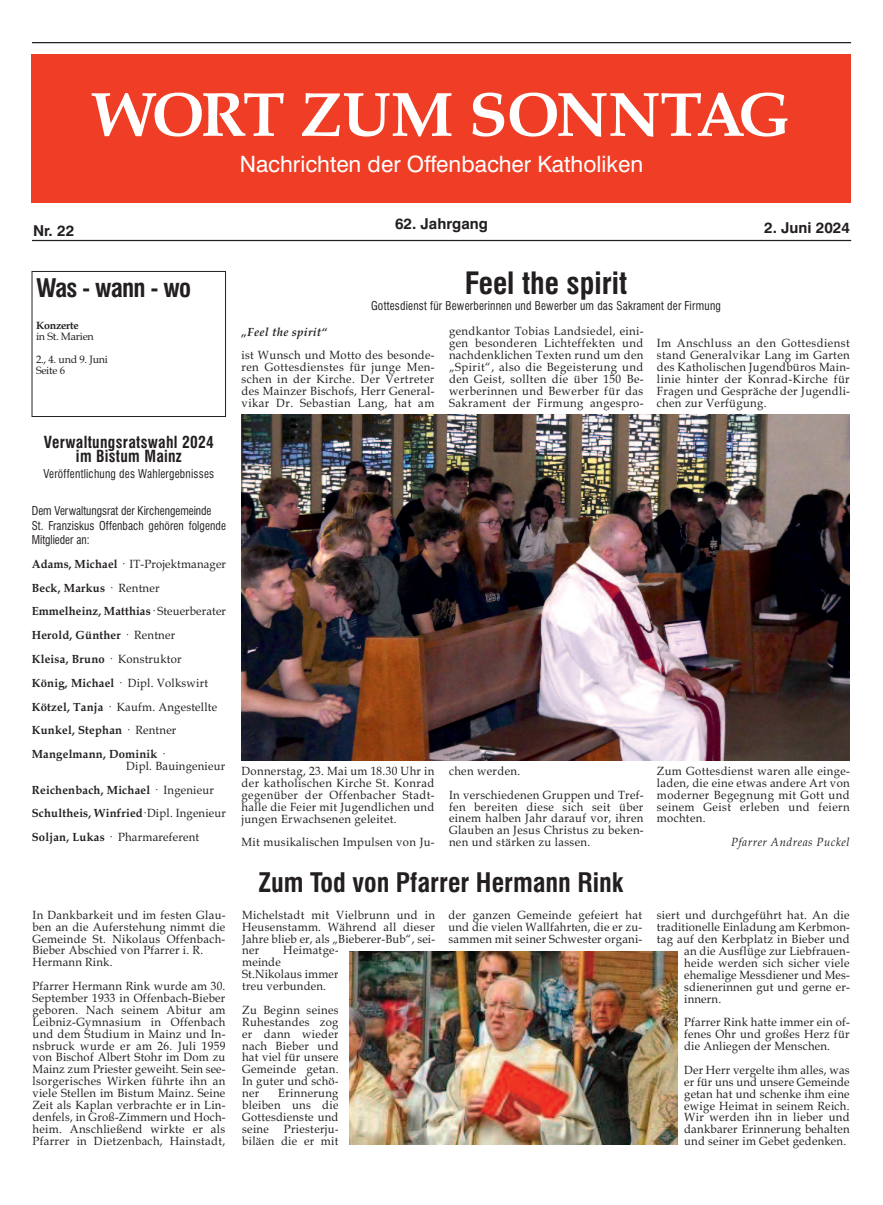
<style>
.page{position:relative;width:883px;height:1205px;background:#fff}
.page>*{position:absolute;margin:0;border:0;box-sizing:border-box;transform-origin:0 0}
.t1{font:700 62.5px "Book Antiqua";letter-spacing:-.05em;color:#fff}
.t2{font:700 condensed 30px "Swiss 721 BT";color:#231f20}
.t3{font:700 condensed 26.25px "Swiss 721 BT";color:#231f20}
.t4{font:700 condensed 25px "Swiss 721 BT";letter-spacing:-.03em;color:#231f20}
.t5{font:22.5px "Swiss 721 BT";color:#fff}
.t6{font:700 condensed 16.25px/14.4px "Swiss 721 BT";letter-spacing:.02em;color:#231f20;text-align:center;scale:.95 1}
.t7{font:700 15px "Swiss 721 BT";color:#231f20}
.t8{font:11.88px/11.9px "Book Antiqua";letter-spacing:.03em;color:#231f20;text-align:justify;scale:.95 1}
.t9{font:700 11.88px/23.8px "Book Antiqua";letter-spacing:.02em;color:#231f20;scale:.95 1}
.t10{font:condensed 11.88px "Swiss 721 BT";letter-spacing:.02em;color:#231f20;scale:.95 1}
.t11{font:condensed 11.88px/14.4px "Swiss 721 BT";color:#231f20;scale:.95 1}
.t12{font:italic 11.88px "Book Antiqua";letter-spacing:.05em;color:#231f20;scale:.95 1}
.t13{font:italic 700 11.88px "Book Antiqua";letter-spacing:.03em;color:#231f20;scale:.95 1}
.t14{font:10.62px/22.5px "Book Antiqua";letter-spacing:-.02em;color:#231f20}
.t15{font:700 10.62px "Book Antiqua";letter-spacing:-.02em;color:#231f20}
.s1{font-weight:400}
.s2{font-weight:700}
</style>
<div class="page">
<div style="left:32px;top:55px;width:818px;height:148px;background:#ef3e25"></div>
<hr style="left:32px;top:42px;width:818px;height:1px;background:#231f20">
<hr style="left:32px;top:240px;width:819px;height:1px;background:#231f20">
<div style="left:32px;top:271px;width:194px;height:146px;border:1px solid #231f20"></div>
<img style="left:349px;top:951px;width:328px;height:194px">
<img style="left:241px;top:414px;width:608px;height:347px">
<h1 class="t1" style="left:93px;top:78px;width:699px">WORT ZUM SONNTAG</h1>
<h3 class="t5" style="left:240px;top:151px;width:405px">Nachrichten der Offenbacher Katholiken</h3>
<p class="t7" style="left:395px;top:215px;width:94px">62. Jahrgang</p>
<p class="t7" style="left:33px;top:222px;width:43px">Nr. 22</p>
<p class="t7" style="left:764px;top:219px;width:87px">2. Juni 2024</p>
<h3 class="t4" style="left:36px;top:274px;width:156px">Was - wann - wo</h3>
<p class="t15" style="left:36px;top:319px;width:44px">Konzerte</p>
<p class="t14" style="left:36px;top:325px;width:73px">in St. Marien<br>2., 4. und 9. Juni</p>
<p class="t14" style="left:36px;top:359px;width:31px">Seite 6</p>
<h3 class="t6" style="left:44px;top:435px;width:180px">Verwaltungsratswahl 2024 im Bistum Mainz</h3>
<p class="t10" style="left:44px;top:467px;width:181px">Veröffentlichung des Wahlergebnisses</p>
<p class="t11" style="left:32px;top:504px;width:206px">Dem Verwaltungsrat der Kirchengemeinde<br>St. Franziskus Offenbach gehören folgende<br>Mitglieder an:</p>
<p class="t9" style="left:32px;top:552px;width:206px">Adams, Michael <span class="s1">· IT-Projektmanager<br></span>Beck, Markus <span class="s1">· Rentner<br></span>Emmelheinz, Matthias<span class="s1">· Steuerberater<br></span>Herold, Günther <span class="s1">· Rentner<br></span>Kleisa, Bruno <span class="s1">· Konstruktor<br></span>König, Michael <span class="s1">· Dipl. Volkswirt<br></span>Kötzel, Tanja <span class="s1">· Kaufm. Angestellte<br></span>Kunkel, Stephan <span class="s1">· Rentner<br></span>Mangelmann, Dominik <span class="s1">·</span></p>
<p class="t8" style="left:32px;top:754px;width:206px;line-height:23.8px;text-align:left;text-indent:94px">Dipl. Bauingenieur<br><span class="s2">Reichenbach, Michael</span> · Ingenieur<br><span class="s2">Schultheis, Winfried</span>·Dipl. Ingenieur<br><span class="s2">Soljan, Lukas</span> · Pharmareferent</p>
<p class="t8" style="left:33px;top:909px;width:205px;text-align:left">In Dankbarkeit und im festen Glau&shy;ben an die Auferstehung nimmt die<br>Gemeinde St. Nikolaus Offenbach-<br>Bieber Abschied von Pfarrer i. R.<br>Hermann Rink.</p>
<p class="t8" style="left:32px;top:980px;width:205px">Pfarrer Hermann Rink wurde am 30.<br>September 1933 in Offenbach-Bieber geboren. Nach seinem Abitur am Leibniz-Gymnasium in Offenbach und dem Studium in Mainz und In&shy;nsbruck wurde er am 26. Juli 1959 von Bischof Albert Stohr im Dom zu Mainz zum Priester geweiht. Sein see&shy;lsorgerisches Wirken führte ihn an viele Stellen im Bistum Mainz. Seine Zeit als Kaplan verbrachte er in Lin&shy;denfels, in Groß-Zimmern und Hoch&shy;heim. Anschließend wirkte er als Pfarrer in Dietzenbach, Hainstadt,</p>
<h2 class="t2" style="left:464px;top:266px;width:164px">Feel the spirit</h2>
<p class="t10" style="left:371px;top:298px;width:369px">Gottesdienst für Bewerberinnen und Bewerber um das Sakrament der Firmung</p>
<p class="t13" style="left:241px;top:324px;width:92px">„Feel the spirit“</p>
<p class="t8" style="left:241px;top:349px;width:205px">ist Wunsch und Motto des besonde&shy;ren Gottesdienstes für junge Men&shy;schen in der Kirche. Der Vertreter des Mainzer Bischofs, Herr General&shy;vikar Dr. Sebastian Lang, hat am</p>
<p class="t8" style="left:449px;top:325px;width:206px">gendkantor Tobias Landsiedel, eini&shy;gen besonderen Lichteffekten und nachdenklichen Texten rund um den „Spirit“, also die Begeisterung und den Geist, sollten die über 150 Be&shy;werberinnen und Bewerber für das Sakrament der Firmung angespro-</p>
<p class="t8" style="left:656px;top:337px;width:205px">Im Anschluss an den Gottesdienst stand Generalvikar Lang im Garten des Katholischen Jugendbüros Main&shy;linie hinter der Konrad-Kirche für Fragen und Gespräche der Jugendli&shy;chen zur Verfügung.</p>
<p class="t8" style="left:241px;top:765px;width:205px">Donnerstag, 23. Mai um 18.30 Uhr in der katholischen Kirche St. Konrad gegenüber der Offenbacher Stadt&shy;halle die Feier mit Jugendlichen und jungen Erwachsenen geleitet.</p>
<p class="t8" style="left:241px;top:836px;width:205px">Mit musikalischen Impulsen von Ju-</p>
<p class="t8" style="left:449px;top:759px;width:206px;line-height:23.8px">chen werden.<br>In verschiedenen Gruppen und Tref-</p>
<p class="t8" style="left:449px;top:800px;width:206px">fen bereiten diese sich seit über einem halben Jahr darauf vor, ihren Glauben an Jesus Christus zu beken&shy;nen und stärken zu lassen.</p>
<h3 class="t3" style="left:258px;top:868px;width:366px">Zum Tod von Pfarrer Hermann Rink</h3>
<p class="t8" style="left:656px;top:765px;width:205px">Zum Gottesdienst waren alle einge&shy;laden, die eine etwas andere Art von moderner Begegnung mit Gott und seinem Geist erleben und feiern mochten.</p>
<p class="t12" style="left:730px;top:835px;width:126px">Pfarrer Andreas Puckel</p>
<p class="t8" style="left:242px;top:909px;width:205px">Michelstadt mit Vielbrunn und in Heusenstamm. Während all dieser Jahre blieb er, als „Bieberer-Bub“, sei&shy;ner</p>
<p class="t8" style="left:283px;top:944px;width:60px">Heimatge-</p>
<p class="t8" style="left:242px;top:956px;width:103px;text-align:left">meinde<br>St.Nikolaus immer treu verbunden.</p>
<p class="t8" style="left:242px;top:1004px;width:103px">Zu Beginn seines Ruhestandes zog er dann wieder nach Bieber und hat viel für unsere Gemeinde getan.<br>In guter und schö&shy;ner</p>
<p class="t8" style="left:242px;top:1087px;width:103px;text-indent:36px">Erinnerung bleiben uns die Gottesdienste und seine</p>
<p class="t8" style="left:242px;top:1122px;width:103px;text-align:right">Priesterju-<br>biläen die er mit</p>
<p class="t8" style="left:448px;top:909px;width:205px">der ganzen Gemeinde gefeiert hat und die vielen Wallfahrten, die er zu&shy;sammen mit seiner Schwester organi-</p>
<p class="t8" style="left:656px;top:909px;width:204px">siert und durchgeführt hat. An die</p>
<p class="t8" style="left:656px;top:921px;width:205px">traditionelle Einladung am Kerbmon-</p>
<p class="t8" style="left:656px;top:933px;width:204px">tag auf den Kerbplatz in Bieber und</p>
<p class="t8" style="left:684px;top:945px;width:176px">an die Ausflüge zur Liebfrauen-</p>
<p class="t8" style="left:684px;top:957px;width:176px">heide werden sich sicher viele</p>
<p class="t8" style="left:684px;top:969px;width:176px">ehemalige Messdiener und Mes-</p>
<p class="t8" style="left:684px;top:980px;width:176px">sdienerinnen gut und gerne er-</p>
<p class="t8" style="left:684px;top:992px;width:40px">innern.</p>
<p class="t8" style="left:684px;top:1016px;width:176px">Pfarrer Rink hatte immer ein of&shy;fenes Ohr und großes Herz für die Anliegen der Menschen.</p>
<p class="t8" style="left:684px;top:1064px;width:176px">Der Herr vergelte ihm alles, was er für uns und unsere Gemeinde getan hat und schenke ihm eine ewige Heimat in seinem Reich.<br>Wir werden ihn in lieber und dankbarer Erinnerung behalten und seiner im Gebet gedenken.</p>
</div>
